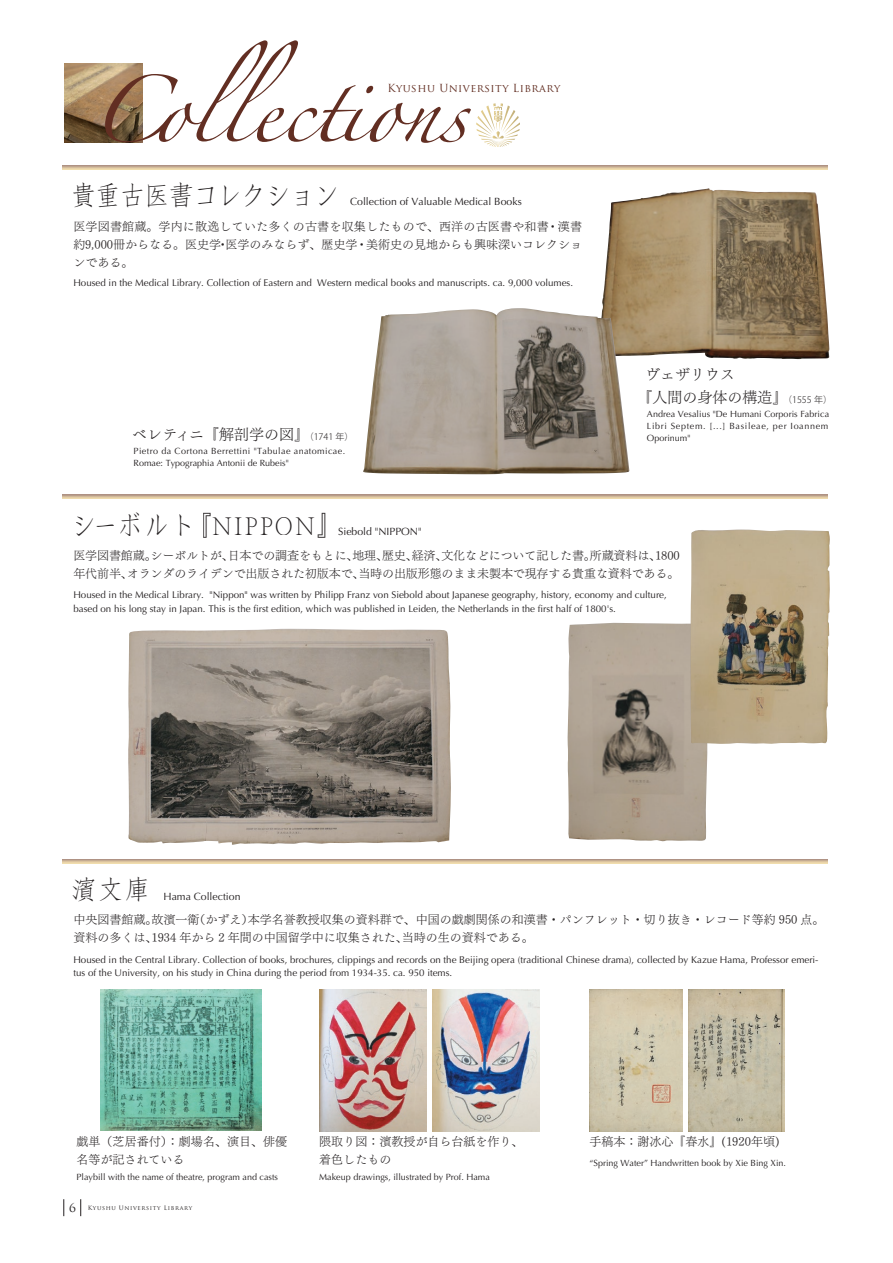
<style>
.page{position:relative;width:893px;height:1263px;background:#fff}
.page>*{position:absolute;margin:0;border:0;box-sizing:border-box;transform-origin:0 0}
.t1{font:60px "Zapfino";letter-spacing:-.01em;color:#622e22}
.t2{font:27px "DF Sin So Std W3";letter-spacing:-.1em;color:#231f20}
.t3{font:27px "DF Sin So Std W3";letter-spacing:.06em;color:#231f20}
.t4{font:15px/22.5px "Tsuku Min Pro L";color:#231f20}
.t5{font:12px/18px "Tsuku Min Pro L";color:#231f20}
.t6{font:10.8px "Trajan Pro";letter-spacing:.04em;color:#622e22}
.t7{font:10.5px "Optima";color:#231f20}
.t8{font:9.75px/13.5px "Optima";color:#231f20}
.t9{font:9px/12px "Optima";color:#231f20;text-align:justify}
.t10{font:9px/12px "Optima";letter-spacing:.045em;color:#231f20}
.t11{font:6px "Trajan Pro";letter-spacing:.1em;color:#231f20}
.s1{font-family:"Koz Go Pro";font-weight:300;font-size:9px}
.s2{font-size:12px}
</style>
<div class="page">
<svg style="left:63px;top:165px;width:765px;height:5px;background:#d2ba9a"></svg>
<img style="left:101px;top:989px;width:161px;height:141px">
<img style="left:319px;top:989px;width:107px;height:143px">
<img style="left:432px;top:989px;width:107px;height:143px">
<img style="left:602px;top:188px;width:227px;height:171px">
<img style="left:363px;top:308px;width:266px;height:166px">
<img style="left:567px;top:623px;width:141px;height:219px">
<img style="left:690px;top:529px;width:140px;height:216px">
<img style="left:128px;top:629px;width:323px;height:216px">
<img style="left:589px;top:989px;width:93px;height:143px">
<img style="left:689px;top:989px;width:95px;height:143px">
<img style="left:64px;top:64px;width:79px;height:78px">
<svg style="left:63px;top:495px;width:765px;height:4px;background:#d6bf9d"></svg>
<svg style="left:63px;top:859px;width:765px;height:4px;background:#ceb597"></svg>
<svg style="left:476px;top:103px;width:44px;height:44px"></svg>
<svg style="left:80px;top:1199px;width:1px;height:17px"></svg>
<svg style="left:64px;top:1199px;width:1px;height:17px"></svg>
<h1 class="t1" style="left:89px;top:85px;width:380px">Collections</h1>
<p class="t6" style="left:388px;top:81px;width:174px">Kyushu University Library</p>
<h2 class="t2" style="left:70px;top:181px;width:271px">貴重古医書コレクション</h2>
<p class="t7" style="left:350px;top:195px;width:173px">Collection of Valuable Medical Books</p>
<p class="t5" style="left:73px;top:216px;width:510px;text-align:justify">医学図書館蔵。学内に散逸していた多くの古書を収集したもので、西洋の古医書や和書・漢書約9,000冊からなる。医史学・医学のみならず、歴史学・美術史の見地からも興味深いコレクションである。</p>
<p class="t8" style="left:73px;top:276px;width:501px">Housed in the Medical Library. Collection of Eastern and Western medical books and manuscripts. ca. 9,000 volumes.</p>
<h3 class="t4" style="left:132px;top:421px;width:223px">ベレティニ『解剖学の図』<span class="s1">（1741 年）</span></h3>
<p class="t10" style="left:134px;top:445px;width:213px">Pietro da Cortona Berrettini "Tabulae anatomicae.<br>Romae: Typographia Antonii de Rubeis"</p>
<h2 class="t3" style="left:70px;top:510px;width:275px">シーボルト『NIPPON』</h2>
<p class="t7" style="left:338px;top:526px;width:85px">Siebold "NIPPON"</p>
<h3 class="t4" style="left:638px;top:362px;width:196px;text-indent:8px">ヴェザリウス<br>『人間の身体の構造』<span class="s1">（1555 年）</span></h3>
<p class="t9" style="left:647px;top:408px;width:184px">Andrea Vesalius "De Humani Corporis Fabrica Libri Septem. [...] Basileae, per Ioannem Oporinum"</p>
<p class="t5" style="left:73px;top:545px;width:608px">医学図書館蔵。シーボルトが、日本での調査をもとに、地理、歴史、経済、文化などについて記した書。所蔵資料は、1800年代前半、オランダのライデンで出版された初版本で、当時の出版形態のまま未製本で現存する貴重な資料である。</p>
<p class="t8" style="left:73px;top:588px;width:595px">Housed in the Medical Library. "Nippon" was written by Philipp Franz von Siebold about Japanese geography, history, economy and culture, based on his long stay in Japan. This is the first edition, which was published in Leiden, the Netherlands in the first half of 1800's.</p>
<h2 class="t2" style="left:70px;top:875px;width:82px">濱文庫</h2>
<p class="t7" style="left:164px;top:890px;width:79px">Hama Collection</p>
<p class="t5" style="left:73px;top:909px;width:753px">中央図書館蔵。故濱一衛（かずえ）本学名誉教授収集の資料群で、中国の戯劇関係の和漢書・パンフレット・切り抜き・レコード等約 950 点。資料の多くは、1934 年から 2 年間の中国留学中に収集された、当時の生の資料である。</p>
<p class="t8" style="left:73px;top:953px;width:747px">Housed in the Central Library. Collection of books, brochures, clippings and records on the Beijing opera (traditional Chinese drama), collected by Kazue Hama, Professor emeri&shy;tus of the University, on his study in China during the period from 1934-35. ca. 950 items.</p>
<p class="t5" style="left:77px;top:1130px;width:212px">戯単（芝居番付）：劇場名、演目、俳優名等が記されている</p>
<p class="t9" style="left:77px;top:1171px;width:203px">Playbill with the name of theatre, program and casts</p>
<p class="t11" style="left:69px;top:1204px;width:125px"><span class="s2">6</span> Kyushu University Library</p>
<p class="t5" style="left:319px;top:1130px;width:205px">隈取り図：濱教授が自ら台紙を作り、着色したもの</p>
<p class="t9" style="left:319px;top:1171px;width:172px">Makeup drawings, illustrated by Prof. Hama</p>
<p class="t5" style="left:589px;top:1130px;width:192px">手稿本：謝冰心『春水』(1920年頃)</p>
<p class="t9" style="left:589px;top:1156px;width:198px">“Spring Water” Handwritten book by Xie Bing Xin.</p>
</div>
